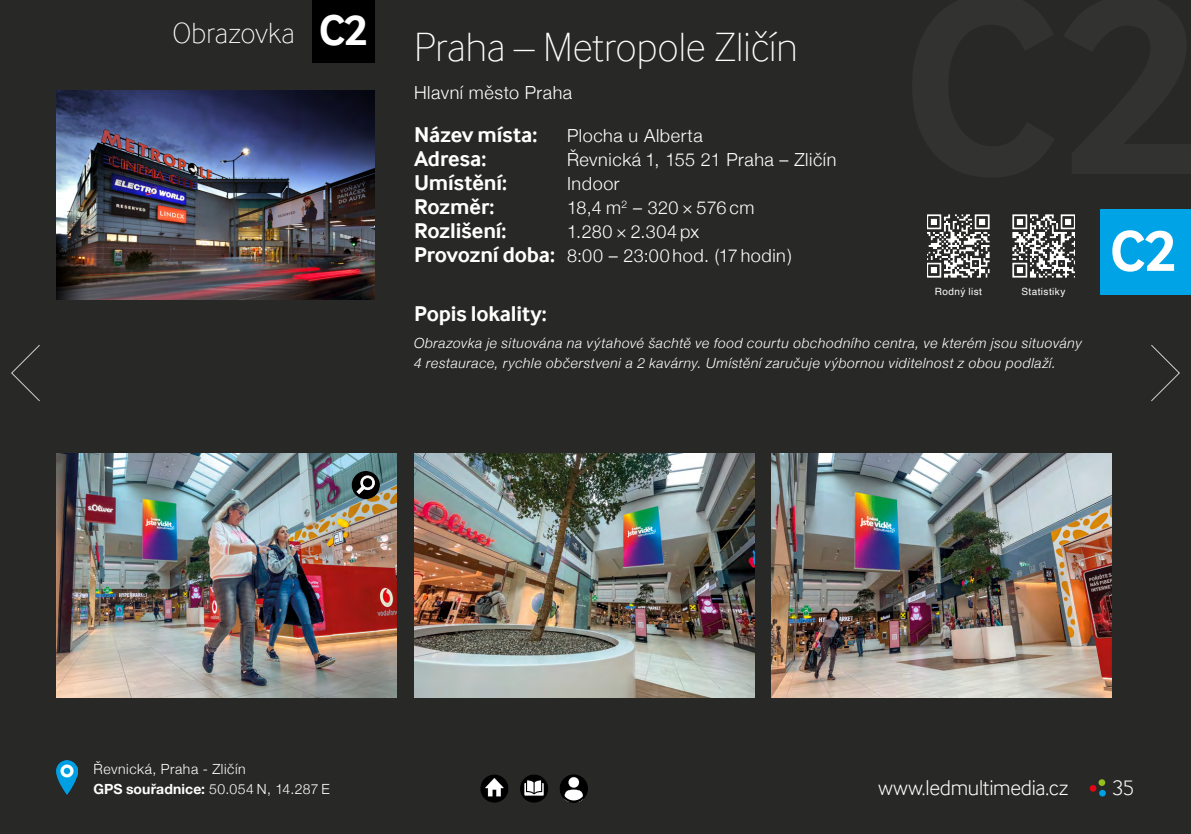
<style>
.page{position:relative;width:1191px;height:834px;background:#fff}
.page>*{position:absolute;margin:0;border:0;box-sizing:border-box;transform-origin:0 0}
.t1{font:700 59.6px "Inter Face";color:#fff}
.t2{font:700 44.2px "Inter Face";color:#fff}
.t3{font:100 42px "Inter Face";color:#fff}
.t4{font:100 30px "Inter Face";color:#fff}
.t5{font:700 22px/24px "Inter Face";letter-spacing:-.01em;color:#fff}
.t6{font:300 22px "Inter Face";letter-spacing:-.01em;color:#fff}
.t7{font:300 18px/24px "Helvetica Neue";letter-spacing:.03em;color:#fff}
.t8{font:italic 300 14px/20px "Helvetica Neue";letter-spacing:.04em;color:#fff}
.t9{font:300 14px/20px "Helvetica Neue";letter-spacing:.04em;color:#fff}
.t10{font:10px "Helvetica";letter-spacing:.045em;color:#fff}
.s1{font-weight:700}
</style>
<div class="page">
<div style="left:0;top:0;width:1191px;height:833px;background:#282827"></div>
<div style="left:1100px;top:210px;width:91px;height:85px;background:#00a4e6"></div>
<div style="left:312px;top:0;width:62px;height:62px;background:#000"></div>
<div style="left:1099px;top:789px;width:6px;height:7px;background:#009fe3;border-radius:50%"></div>
<div style="left:1098px;top:779px;width:7px;height:7px;background:#95c11f;border-radius:50%"></div>
<svg style="left:1089px;top:784px;width:7px;height:7px"></svg>
<img style="left:414px;top:454px;width:340px;height:243px">
<img style="left:771px;top:454px;width:340px;height:243px">
<img style="left:57px;top:454px;width:340px;height:243px">
<img style="left:57px;top:91px;width:317px;height:208px">
<img style="left:57px;top:760px;width:21px;height:34px">
<img style="left:927px;top:215px;width:62px;height:62px">
<img style="left:1012px;top:215px;width:62px;height:62px">
<svg style="left:559px;top:774px;width:29px;height:28px"></svg>
<svg style="left:520px;top:774px;width:28px;height:28px"></svg>
<svg style="left:480px;top:774px;width:28px;height:28px"></svg>
<svg style="left:1151px;top:345px;width:29px;height:57px"></svg>
<svg style="left:11px;top:345px;width:29px;height:57px"></svg>
<svg style="left:351px;top:471px;width:29px;height:28px"></svg>
<h3 class="t4" style="left:172px;top:16px;width:124px">Obrazovka</h3>
<h2 class="t2" style="left:319px;top:5px;width:50px">C2</h2>
<h3 class="t3" style="left:414px;top:23px;width:385px">Praha – Metropole Zličín</h3>
<p class="t7" style="left:414px;top:80px;width:160px">Hlavní město Praha</p>
<p class="t7" style="left:567px;top:122px;width:271px">Plocha u Alberta<br>Řevnická 1, 155 21 Praha – Zličín<br>Indoor<br>18,4 m<sup>2</sup> – 320 × 576 cm<br>1.280 × 2.304 px<br>8:00 – 23:00 hod. (17 hodin)</p>
<h3 class="t5" style="left:414px;top:122px;width:142px">Název místa:<br>Adresa:<br>Umístění:<br>Rozměr:<br>Rozlišení:<br>Provozní doba:</h3>
<p class="t10" style="left:935px;top:284px;width:49px">Rodný list</p>
<p class="t10" style="left:1021px;top:284px;width:45px">Statistiky</p>
<h3 class="t5" style="left:414px;top:301px;width:134px">Popis lokality:</h3>
<p class="t8" style="left:414px;top:332px;width:669px">Obrazovka je situována na výtahové šachtě ve food courtu obchodního centra, ve kterém jsou situovány<br>4 restaurace, rychle občerstveni a 2 kavárny. Umístění zaručuje výbornou viditelnost z obou podlaží.</p>
<h1 class="t1" style="left:1109px;top:216px;width:68px">C2</h1>
<p class="t9" style="left:94px;top:757px;width:238px">Řevnická, Praha - Zličín<br><span class="s1">GPS souřadnice:</span> 50.054 N, 14.287 E</p>
<h3 class="t6" style="left:878px;top:774px;width:192px">www.ledmultimedia.cz</h3>
<h3 class="t6" style="left:1112px;top:774px;width:23px">35</h3>
</div>
